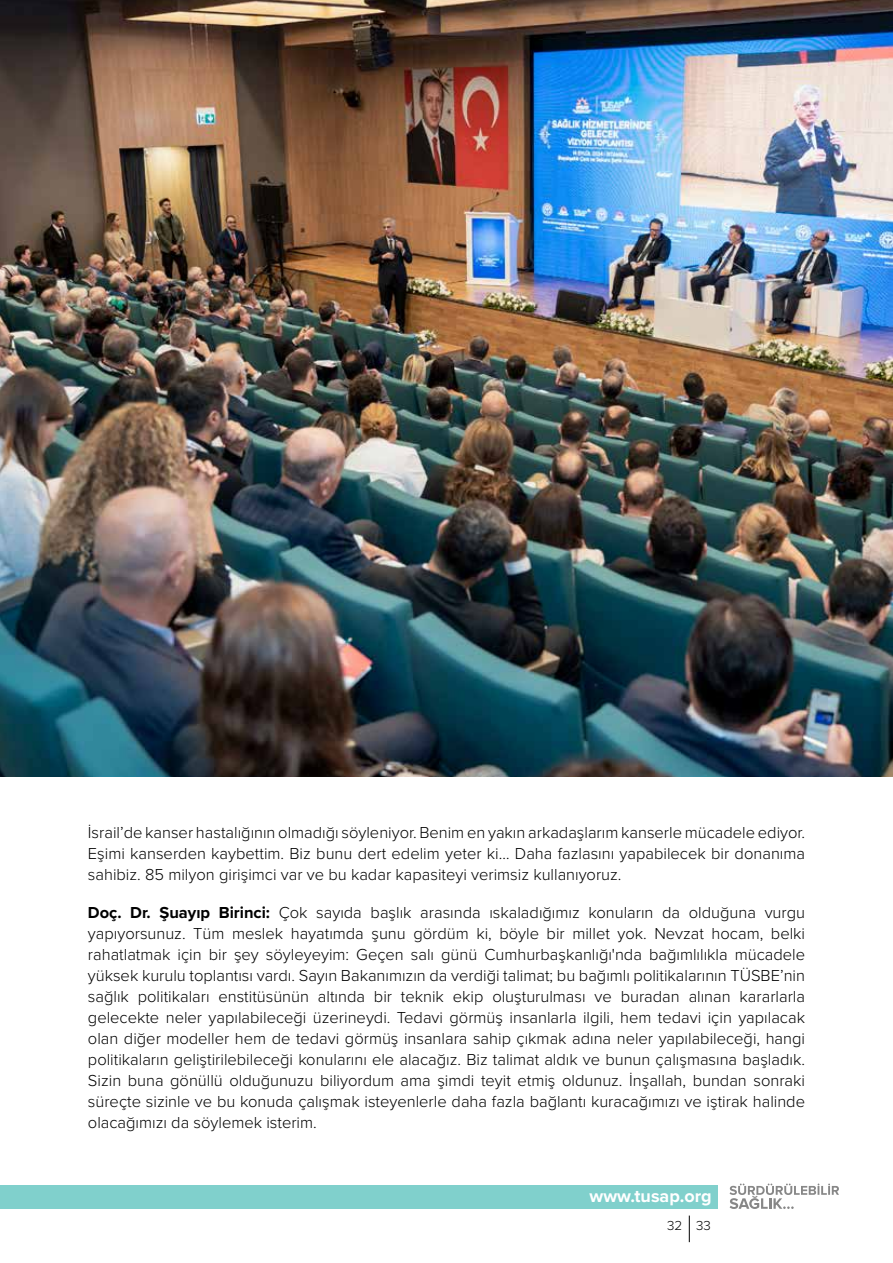
<style>
.page{position:relative;width:893px;height:1263px;background:#fff}
.page>*{position:absolute;margin:0;border:0;box-sizing:border-box;transform-origin:0 0}
.t1{font:700 18px "Proxima Nova";color:#fff}
.t2{font:300 16.5px/21px "Proxima Nova";color:#000;text-align:justify}
.t3{font:300 13.5px "Proxima Nova";color:#000}
.s1{font-weight:700}
</style>
<div class="page">
<div style="left:0;top:1186px;width:717px;height:23px;background:#80d0cc"></div>
<svg style="left:730px;top:1183px;width:109px;height:26px"></svg>
<svg style="left:689px;top:1215px;width:1px;height:27px"></svg>
<img style="left:0;top:0;width:893px;height:776px">
<p class="t2" style="left:88px;top:821px;width:719px">İsrail’de kanser hastalığının olmadığı söyleniyor. Benim en yakın arkadaşlarım kanserle mücadele ediyor.<br>Eşimi kanserden kaybettim. Biz bunu dert edelim yeter ki… Daha fazlasını yapabilecek bir donanıma sahibiz. 85 milyon girişimci var ve bu kadar kapasiteyi verimsiz kullanıyoruz.</p>
<p class="t2" style="left:88px;top:901px;width:719px"><span class="s1">Doç. Dr. Şuayıp Birinci:</span> Çok sayıda başlık arasında ıskaladığımız konuların da olduğuna vurgu yapıyorsunuz. Tüm meslek hayatımda şunu gördüm ki, böyle bir millet yok. Nevzat hocam, belki rahatlatmak için bir şey söyleyeyim: Geçen salı günü Cumhurbaşkanlığı'nda bağımlılıkla mücadele yüksek kurulu toplantısı vardı. Sayın Bakanımızın da verdiği talimat; bu bağımlı politikalarının TÜSBE’nin sağlık politikaları enstitüsünün altında bir teknik ekip oluşturulması ve buradan alınan kararlarla gelecekte neler yapılabileceği üzerineydi. Tedavi görmüş insanlarla ilgili, hem tedavi için yapılacak olan diğer modeller hem de tedavi görmüş insanlara sahip çıkmak adına neler yapılabileceği, hangi politikaların geliştirilebileceği konularını ele alacağız. Biz talimat aldık ve bunun çalışmasına başladık.<br>Sizin buna gönüllü olduğunuzu biliyordum ama şimdi teyit etmiş oldunuz. İnşallah, bundan sonraki süreçte sizinle ve bu konuda çalışmak isteyenlerle daha fazla bağlantı kuracağımızı ve iştirak halinde olacağımızı da söylemek isterim.</p>
<p class="t1" style="left:589px;top:1182px;width:124px">www.tusap.org</p>
<p class="t3" style="left:667px;top:1216px;width:45px">32 33</p>
</div>
